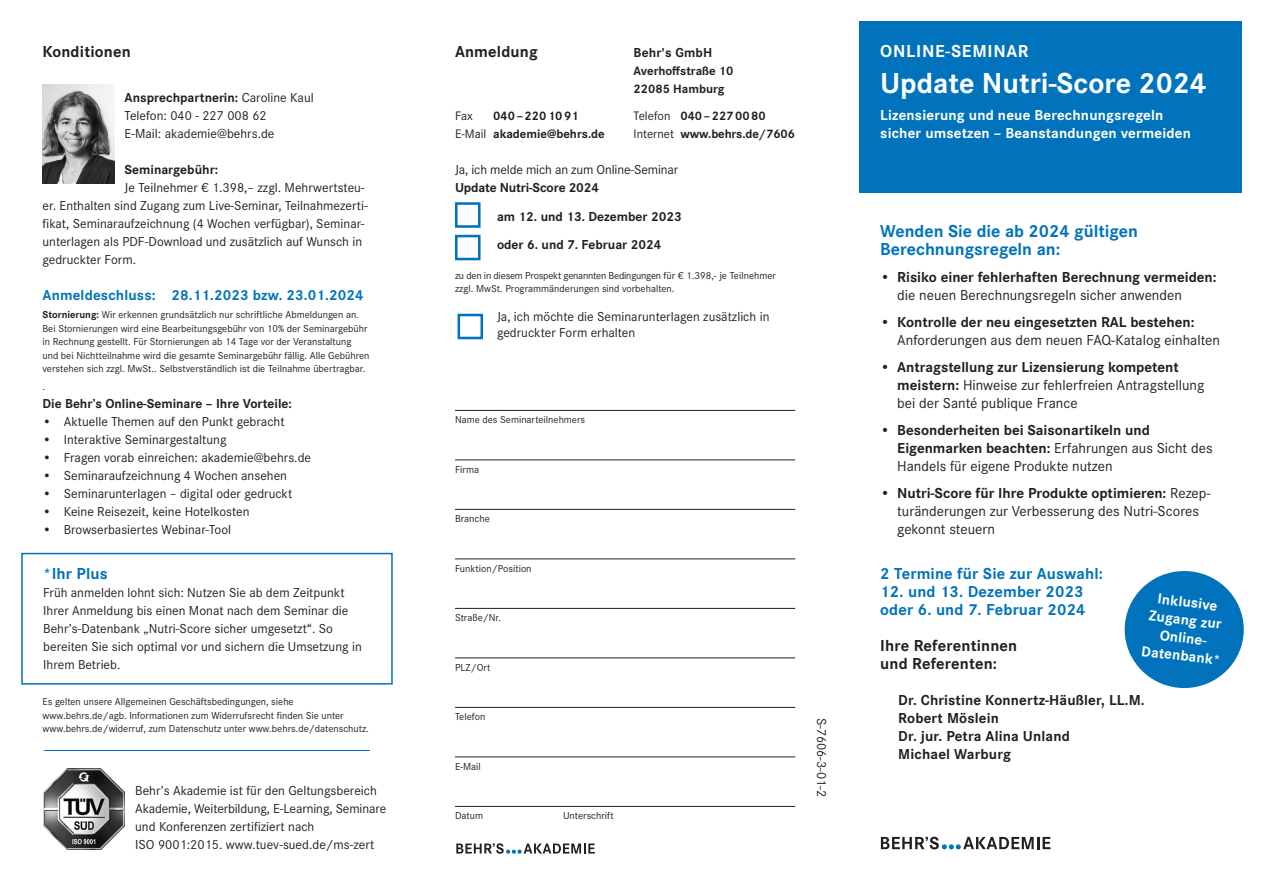
<style>
.page{position:relative;width:1263px;height:893px;background:#fff}
.page>*{position:absolute;margin:0;border:0;box-sizing:border-box;transform-origin:0 0}
.t1{font:700 30px "Corporate S";color:#fff}
.t2{font:700 18px/18px "Corporate S";color:#0073bc}
.t3{font:700 18px "Corporate S";letter-spacing:.04em;color:#fff}
.t4{font:700 16.5px/18px "Corporate S";letter-spacing:.01em;color:#0073bc}
.t5{font:700 16.5px/18px "Corporate S";letter-spacing:.01em;color:#231f20}
.t6{font:15px/18px "Corporate S";color:#231f20}
.t7{font:700 15px/18px "Corporate S";color:#231f20}
.t8{font:700 15px/18px "Corporate S";letter-spacing:.01em;color:#fff}
.t9{font:700 15px "Corporate S";letter-spacing:.01em;color:#0073bc}
.t10{font:13.5px/18px "Corporate S";color:#231f20}
.t11{font:700 13.5px/28.5px "Corporate S";color:#231f20}
.t12{font:700 12.75px/18px "Corporate S";color:#231f20}
.t13{font:12.75px "Corporate S";color:#231f20}
.t14{font:10.5px/13.5px "Corporate S";color:#231f20}
.s1{font-weight:700}
.s2{font-weight:400}
</style>
<div class="page">
<div style="left:859px;top:21px;width:383px;height:171px;background:#0073bc"></div>
<svg style="left:881px;top:837px;width:169px;height:12px"></svg>
<img style="left:44px;top:768px;width:81px;height:81px">
<hr style="left:44px;top:750px;width:326px;height:1px;background:#0073bc">
<img style="left:43px;top:84px;width:71px;height:99px">
<hr style="left:455px;top:410px;width:340px;height:1px;background:#231f20">
<hr style="left:455px;top:460px;width:340px;height:1px;background:#231f20">
<hr style="left:455px;top:509px;width:340px;height:1px;background:#231f20">
<hr style="left:455px;top:559px;width:340px;height:1px;background:#231f20">
<hr style="left:455px;top:608px;width:340px;height:1px;background:#231f20">
<hr style="left:455px;top:658px;width:340px;height:1px;background:#231f20">
<hr style="left:455px;top:707px;width:340px;height:1px;background:#231f20">
<hr style="left:455px;top:757px;width:340px;height:1px;background:#231f20">
<hr style="left:455px;top:806px;width:340px;height:1px;background:#231f20">
<svg style="left:456px;top:843px;width:139px;height:11px"></svg>
<div style="left:455px;top:202px;width:25px;height:26px;border:3px solid #0073bc"></div>
<div style="left:455px;top:235px;width:25px;height:25px;border:3px solid #0073bc"></div>
<div style="left:1125px;top:571px;width:119px;height:117px;background:#0073bc;border-radius:50%"></div>
<div style="left:21px;top:553px;width:372px;height:132px;border:2px solid #0073bc"></div>
<div style="left:458px;top:314px;width:25px;height:25px;border:3px solid #0073bc"></div>
<p class="t5" style="left:43px;top:43px;width:90px">Konditionen</p>
<p class="t10" style="left:125px;top:89px;width:191px"><span class="s1">Ansprechpartnerin:</span> Caroline Kaul<br>Telefon: 040 - 227 008 62<br>E-Mail: akademie@behrs.de</p>
<p class="t11" style="left:125px;top:156px;width:95px">Seminargebühr:</p>
<p class="t10" style="left:43px;top:179px;width:327px;text-indent:82px">Je Teilnehmer € 1.398,– zzgl. Mehrwertsteu&shy;er. Enthalten sind Zugang zum Live-Seminar, Teilnahmezerti&shy;fikat, Seminaraufzeichnung (4 Wochen verfügbar), Seminar&shy;unterlagen als PDF-Download und zusätzlich auf Wunsch in gedruckter Form.</p>
<p class="t9" style="left:43px;top:287px;width:323px">Anmeldeschluss: 28.11.2023 bzw. 23.01.2024</p>
<p class="t14" style="left:43px;top:308px;width:329px"><span class="s1">Stornierung:</span> Wir erkennen grundsätzlich nur schriftliche Abmeldungen an.<br>Bei Stornierungen wird eine Bearbeitungsgebühr von 10% der Seminargebühr in Rechnung gestellt. Für Stornierungen ab 14 Tage vor der Veranstaltung und bei Nichtteilnahme wird die gesamte Seminargebühr fällig. Alle Gebühren verstehen sich zzgl. MwSt.. Selbstverständlich ist die Teilnahme übertragbar.</p>
<p class="t14" style="left:43px;top:380px;width:4px">.</p>
<p class="t11" style="left:43px;top:390px;width:251px">Die Behr’s Online-Seminare – Ihre Vorteile:</p>
<p class="t10" style="left:43px;top:413px;width:244px">• Aktuelle Themen auf den Punkt gebracht</p>
<p class="t10" style="left:43px;top:431px;width:185px">• Interaktive Seminargestaltung</p>
<p class="t10" style="left:43px;top:449px;width:270px">• Fragen vorab einreichen: akademie@behrs.de</p>
<p class="t10" style="left:43px;top:467px;width:246px">• Seminaraufzeichnung 4 Wochen ansehen</p>
<p class="t10" style="left:43px;top:485px;width:251px">• Seminarunterlagen – digital oder gedruckt</p>
<p class="t10" style="left:43px;top:503px;width:209px">• Keine Reisezeit, keine Hotelkosten</p>
<p class="t10" style="left:43px;top:521px;width:190px">• Browserbasiertes Webinar-Tool</p>
<p class="t4" style="left:43px;top:565px;width:66px">*Ihr Plus</p>
<p class="t10" style="left:43px;top:584px;width:320px">Früh anmelden lohnt sich: Nutzen Sie ab dem Zeitpunkt Ihrer Anmeldung bis einen Monat nach dem Seminar die Behr’s-Datenbank „Nutri-Score sicher umgesetzt“. So bereiten Sie sich optimal vor und sichern die Umsetzung in Ihrem Betrieb.</p>
<p class="t14" style="left:43px;top:695px;width:328px">Es gelten unsere Allgemeinen Geschäftsbedingungen, siehe www.behrs.de/agb. Informationen zum Widerrufsrecht finden Sie unter www.behrs.de/widerruf, zum Datenschutz unter www.behrs.de/datenschutz.</p>
<p class="t10" style="left:135px;top:782px;width:252px">Behr’s Akademie ist für den Geltungsbereich Akademie, Weiterbildung, E-Learning, Seminare und Konferenzen zertifiziert nach<br>ISO 9001:2015. www.tuev-sued.de/ms-zert</p>
<p class="t5" style="left:455px;top:43px;width:84px">Anmeldung</p>
<p class="t11" style="left:634px;top:39px;width:80px">Behr's GmbH</p>
<p class="t12" style="left:634px;top:62px;width:101px">Averhoffstraße 10<br>22085 Hamburg</p>
<p class="t13" style="left:455px;top:109px;width:19px">Fax</p>
<p class="t12" style="left:493px;top:107px;width:87px">040–2201091</p>
<p class="t12" style="left:634px;top:107px;width:134px"><span class="s2">Telefon</span> 040–2270080</p>
<p class="t12" style="left:455px;top:125px;width:151px"><span class="s2">E-Mail</span> akademie@behrs.de</p>
<p class="t12" style="left:634px;top:125px;width:163px"><span class="s2">Internet</span> www.behrs.de/7606</p>
<p class="t10" style="left:455px;top:161px;width:225px">Ja, ich melde mich an zum Online-Seminar</p>
<p class="t11" style="left:497px;top:174px;width:186px;text-indent:-42px">Update Nutri-Score 2024<br>am 12. und 13. Dezember 2023 oder 6. und 7. Februar 2024</p>
<p class="t14" style="left:455px;top:269px;width:322px">zu den in diesem Prospekt genannten Bedingungen für € 1.398,- je Teilnehmer zzgl. MwSt. Programmänderungen sind vorbehalten.</p>
<p class="t10" style="left:497px;top:309px;width:274px;line-height:16.2px">Ja, ich möchte die Seminarunterlagen zusätzlich in gedruckter Form erhalten</p>
<p class="t14" style="left:455px;top:413px;width:132px">Name des Seminarteilnehmers</p>
<p class="t14" style="left:455px;top:463px;width:26px">Firma</p>
<p class="t14" style="left:455px;top:512px;width:36px">Branche</p>
<p class="t14" style="left:455px;top:562px;width:78px">Funktion/Position</p>
<p class="t14" style="left:455px;top:611px;width:48px">Straße/Nr.</p>
<p class="t14" style="left:455px;top:661px;width:37px">PLZ/Ort</p>
<p class="t14" style="left:455px;top:710px;width:32px">Telefon</p>
<p class="t14" style="left:455px;top:760px;width:27px">E-Mail</p>
<p class="t14" style="left:455px;top:809px;width:30px">Datum</p>
<p class="t14" style="left:563px;top:809px;width:52px">Unterschrift</p>
<p class="t10" style="left:830px;top:718px;width:81px;rotate:90deg">S-7606-3-01-2</p>
<h2 class="t3" style="left:880px;top:41px;width:150px">ONLINE-SEMINAR</h2>
<h1 class="t1" style="left:880px;top:66px;width:328px">Update Nutri-Score 2024</h1>
<p class="t8" style="left:880px;top:107px;width:312px">Lizensierung und neue Berechnungsregeln sicher umsetzen – Beanstandungen vermeiden</p>
<h2 class="t2" style="left:880px;top:223px;width:259px">Wenden Sie die ab 2024 gültigen<br>Berechnungsregeln an:</h2>
<p class="t7" style="left:880px;top:269px;width:338px">• Risiko einer fehlerhaften Berechnung vermeiden:</p>
<p class="t6" style="left:897px;top:286px;width:286px">die neuen Berechnungsregeln sicher anwenden</p>
<p class="t7" style="left:880px;top:314px;width:316px">• Kontrolle der neu eingesetzten RAL bestehen:</p>
<p class="t6" style="left:897px;top:331px;width:324px">Anforderungen aus dem neuen FAQ-Katalog einhalten</p>
<p class="t6" style="left:897px;top:358px;width:309px;text-indent:-17px"><span class="s1">• Antragstellung zur Lizensierung kompetent meistern:</span> Hinweise zur fehlerfreien Antragstellung bei der Santé publique France</p>
<p class="t7" style="left:897px;top:422px;width:317px;text-indent:-17px">• Besonderheiten bei Saisonartikeln und<br>Eigenmarken beachten: <span class="s2">Erfahrungen aus Sicht des<br>Handels für eigene Produkte nutzen</span></p>
<p class="t6" style="left:897px;top:484px;width:315px;text-indent:-17px"><span class="s1">• Nutri-Score für Ihre Produkte optimieren:</span> Rezep&shy;turänderungen zur Verbesserung des Nutri-Scores gekonnt steuern</p>
<p class="t4" style="left:880px;top:565px;width:224px">2 Termine für Sie zur Auswahl:</p>
<p class="t4" style="left:880px;top:583px;width:207px">12. und 13. Dezember 2023 oder 6. und 7. Februar 2024</p>
<p class="t5" style="left:880px;top:637px;width:139px">Ihre Referentinnen und Referenten:</p>
<p class="t7" style="left:898px;top:692px;width:248px">Dr. Christine Konnertz-Häußler, LL.M.<br>Robert Möslein<br>Dr. jur. Petra Alina Unland<br>Michael Warburg</p>
<p class="t8" style="left:1149px;top:588px;width:81px;text-align:center;rotate:7deg">Inklusive<br>Zugang zur<br>Online-<br>Datenbank*</p>
</div>
